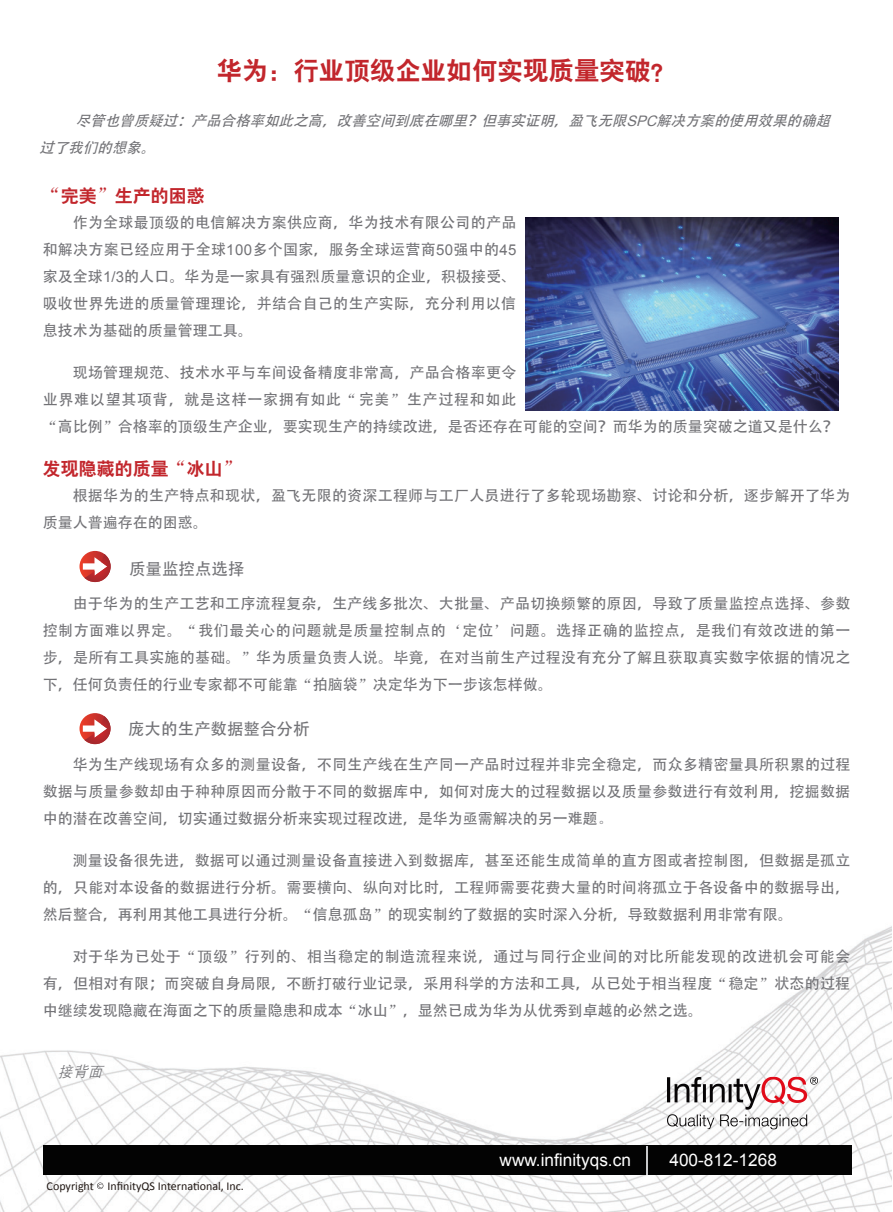
<style>
.page{position:relative;width:893px;height:1212px;background:#fff}
.page>*{position:absolute;margin:0;border:0;box-sizing:border-box;transform-origin:0 0}
.t1{font:25.5px "H Yb 2 gj";color:#c2262c}
.t2{font:18px "H Yb 2 gj";color:#c2262c}
.t3{font:17.25px "Arial";color:#fff}
.t4{font:16.5px "H Ya 1 gj G Bpc EUC H";color:#727276}
.t5{font:15px/27px "H Ya 1 gj G Bpc EUC H";color:#727276;text-align:justify}
.t6{font:15px/27px "H Ya 1 gj G Bpc EUC H";letter-spacing:.02em;color:#727276}
.t7{font:italic 15px "H Yg 2 gj";color:#727276}
.t8{font:italic 14.55px/27px "H Ya 1 gj G Bpc EUC H";color:#727276}
.t9{font:12px "Calibri";color:#211814}
.s1{font-family:"Arial"}
.s2{font-family:"Sim Sun"}
</style>
<div class="page">
<img style="left:0;top:926px;width:892px;height:286px">
<div style="left:44px;top:1145px;width:808px;height:30px;background:#030303"></div>
<svg style="left:646px;top:1146px;width:1px;height:29px"></svg>
<svg style="left:525px;top:410px;width:314px;height:1px"></svg>
<img style="left:525px;top:217px;width:314px;height:193px">
<svg style="left:80px;top:551px;width:31px;height:31px"></svg>
<svg style="left:80px;top:713px;width:31px;height:31px"></svg>
<svg style="left:97px;top:1182px;width:6px;height:7px"></svg>
<img style="left:658px;top:1068px;width:168px;height:69px">
<p class="t1" style="left:217px;top:58px;width:460px">华为：行业顶级企业如何实现质量突破？</p>
<p class="t8" style="left:39px;top:108px;width:797px;text-indent:36px">尽管也曾质疑过：产品合格率如此之高，改善空间到底在哪里？但事实证明，盈飞无限<span class="s1">SPC</span>解决方案的使用效果的确超过了我们的想象。</p>
<p class="t2" style="left:43px;top:187px;width:163px"><span class="s2">“</span>完美<span class="s2">”</span>生产的困惑</p>
<p class="t5" style="left:43px;top:209px;width:475px;text-indent:30px">作为全球最顶级的电信解决方案供应商，华为技术有限公司的产品和解决方案已经应用于全球<span class="s1">100</span>多个国家，服务全球运营商<span class="s1">50</span>强中的<span class="s1">45</span>家及全球<span class="s1">1/3</span>的人口。华为是一家具有强烈质量意识的企业，积极接受、吸收世界先进的质量管理理论，并结合自己的生产实际，充分利用以信息技术为基础的质量管理工具。</p>
<p class="t6" style="left:43px;top:359px;width:796px;text-indent:30px">现场管理规范、技术水平与车间设备精度非常高，产品合格率更令<br>业界难以望其项背，就是这样一家拥有如此<span class="s2">“</span>完美<span class="s2">”</span>生产过程和如此<br><span class="s2">“</span>高比例<span class="s2">”</span>合格率的顶级生产企业，要实现生产的持续改进，是否还存在可能的空间？而华为的质量突破之道又是什么？</p>
<p class="t2" style="left:43px;top:460px;width:200px">发现隐藏的质量<span class="s2">“</span>冰山<span class="s2">”</span></p>
<p class="t5" style="left:43px;top:482px;width:809px;text-indent:30px">根据华为的生产特点和现状，盈飞无限的资深工程师与工厂人员进行了多轮现场勘察、讨论和分析，逐步解开了华为质量人普遍存在的困惑。</p>
<p class="t4" style="left:129px;top:559px;width:117px">质量监控点选择</p>
<p class="t5" style="left:43px;top:590px;width:809px;text-indent:30px">由于华为的生产工艺和工序流程复杂，生产线多批次、大批量、产品切换频繁的原因，导致了质量监控点选择、参数控制方面难以界定。<span class="s2">“</span>我们最关心的问题就是质量控制点的<span class="s2">‘</span>定位<span class="s2">’</span>问题。选择正确的监控点，是我们有效改进的第一步，是所有工具实施的基础。<span class="s2">”</span>华为质量负责人说。毕竟，在对当前生产过程没有充分了解且获取真实数字依据的情况之下，任何负责任的行业专家都不可能靠<span class="s2">“</span>拍脑袋<span class="s2">”</span>决定华为下一步该怎样做。</p>
<p class="t4" style="left:128px;top:719px;width:183px">庞大的生产数据整合分析</p>
<p class="t5" style="left:43px;top:751px;width:809px;text-indent:30px">华为生产线现场有众多的测量设备，不同生产线在生产同一产品时过程并非完全稳定，而众多精密量具所积累的过程数据与质量参数却由于种种原因而分散于不同的数据库中，如何对庞大的过程数据以及质量参数进行有效利用，挖掘数据中的潜在改善空间，切实通过数据分析来实现过程改进，是华为亟需解决的另一难题<span class="s2">。</span></p>
<p class="t5" style="left:43px;top:847px;width:809px;text-indent:30px">测量设备很先进，数据可以通过测量设备直接进入到数据库，甚至还能生成简单的直方图或者控制图，但数据是孤立的，只能对本设备的数据进行分析。需要横向、纵向对比时，工程师需要花费大量的时间将孤立于各设备中的数据导出，然后整合，再利用其他工具进行分析。<span class="s2">“</span>信息孤岛<span class="s2">”</span>的现实制约了数据的实时深入分析，导致数据利用非常有限。</p>
<p class="t5" style="left:43px;top:943px;width:809px;text-indent:30px">对于华为已处于<span class="s2">“</span>顶级<span class="s2">”</span>行列的、相当稳定的制造流程来说，通过与同行企业间的对比所能发现的改进机会可能会有，但相对有限；而突破自身局限，不断打破行业记录，采用科学的方法和工具，从已处于相当程度<span class="s2">“</span>稳定<span class="s2">”</span>状态的过程中继续发现隐藏在海面之下的质量隐患和成本<span class="s2">“</span>冰山<span class="s2">”</span>，显然已成为华为从优秀到卓越的必然之选。</p>
<p class="t7" style="left:58px;top:1064px;width:51px">接背面</p>
<p class="t9" style="left:47px;top:1178px;width:199px">Copyright InfinityQS International, Inc.</p>
<p class="t3" style="left:499px;top:1149px;width:133px">www.infinityqs.cn</p>
<p class="t3" style="left:669px;top:1149px;width:109px">400-812-1268</p>
</div>
